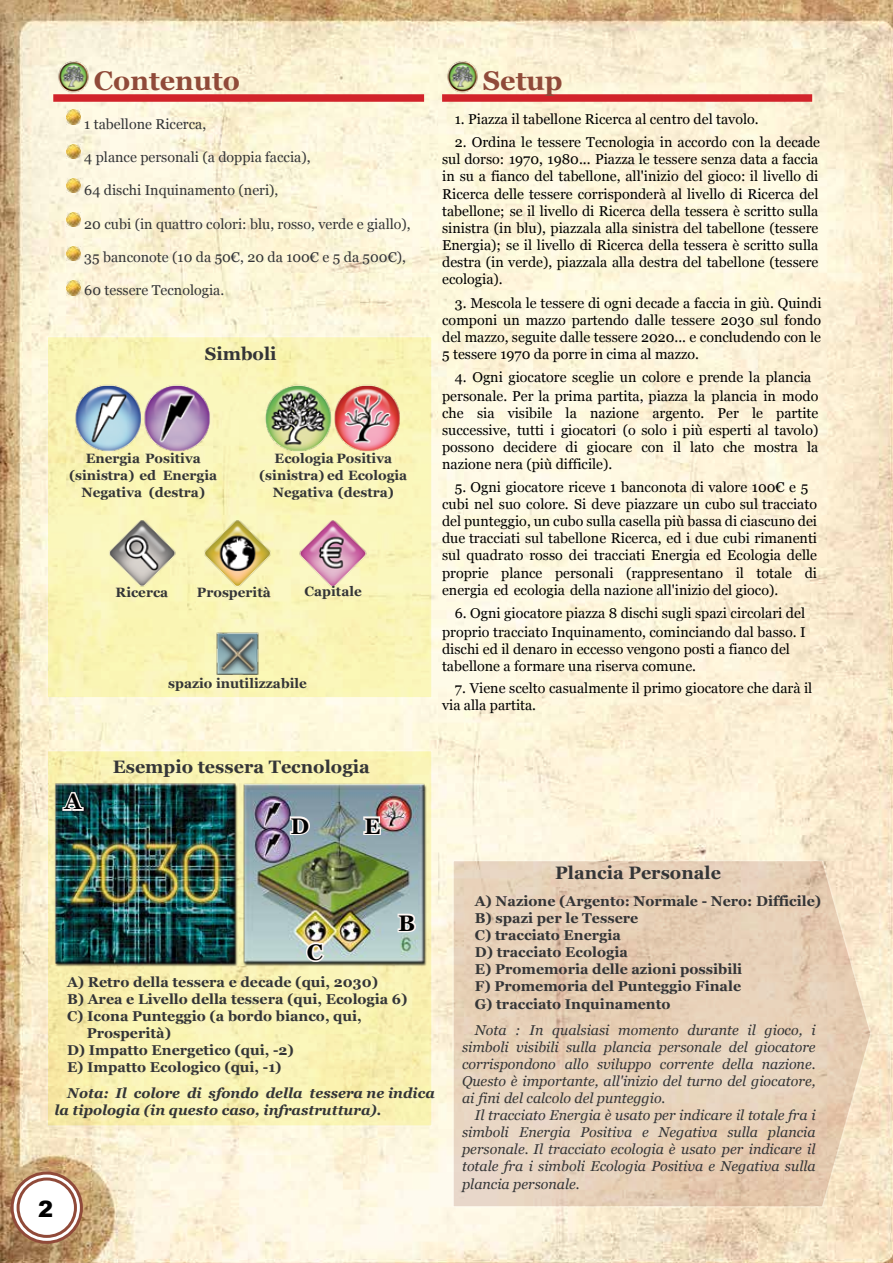
<style>
.page{position:relative;width:893px;height:1263px;background:#fff}
.page>*{position:absolute;margin:0;border:0;box-sizing:border-box;transform-origin:0 0}
.t1{font:700 27px "Georgia";color:#904a39}
.t2{font:700 22.5px "Georgia";color:#000}
.t3{font:900 22.5px "Arial";color:#000}
.t4{font:700 18px "Georgia";color:#343537}
.t5{font:14.25px/17.1px "Georgia";color:#000;text-align:justify}
.t6{font:italic 14.25px/17.1px "Georgia";color:#343537;text-align:justify}
.t7{font:700 14.25px/17.1px "Georgia";color:#343537}
.t8{font:14.25px "Georgia";color:#343537}
.t9{font:italic 700 14.25px/17.1px "Georgia";color:#343537}
.t10{font:700 13.5px/16.6px "Georgia";color:#343537;text-align:center}
</style>
<div class="page">
<img style="left:0;top:0;width:893px;height:1263px">
<svg style="left:46px;top:750px;width:387px;height:377px;background:#f8f1b3"></svg>
<div style="left:46px;top:336px;width:387px;height:363px;background:#faf5b6;border:2px solid #fff"></div>
<img style="left:39px;top:767px;width:189px;height:213px">
<img style="left:228px;top:767px;width:213px;height:213px">
<img style="left:46px;top:374px;width:383px;height:341px">
<svg style="left:12px;top:1173px;width:69px;height:69px"></svg>
<div style="left:11px;top:1171px;width:72px;height:73px;border:3px solid #904a39;border-radius:50%"></div>
<div style="left:18px;top:1179px;width:57px;height:57px;background:#fff;border-radius:50%"></div>
<div style="left:17px;top:1177px;width:60px;height:61px;border:3px solid #904a39;border-radius:50%"></div>
<div style="left:442px;top:94px;width:370px;height:8px;background:#d2232a"></div>
<img style="left:442px;top:57px;width:41px;height:40px;border-radius:20px">
<div style="left:53px;top:94px;width:371px;height:8px;background:#d2232a"></div>
<img style="left:53px;top:57px;width:41px;height:40px;border-radius:20px">
<img style="left:66px;top:110px;width:14px;height:14px">
<img style="left:66px;top:144px;width:14px;height:14px">
<img style="left:66px;top:178px;width:14px;height:15px">
<img style="left:66px;top:213px;width:14px;height:14px">
<img style="left:66px;top:247px;width:14px;height:14px">
<img style="left:66px;top:281px;width:14px;height:14px">
<svg style="left:61px;top:789px;width:24px;height:23px"></svg>
<svg style="left:396px;top:911px;width:22px;height:23px"></svg>
<svg style="left:304px;top:940px;width:22px;height:24px"></svg>
<svg style="left:288px;top:815px;width:24px;height:21px"></svg>
<svg style="left:362px;top:815px;width:21px;height:21px"></svg>
<svg style="left:451px;top:859px;width:421px;height:349px;background:#e7d1b9"></svg>
<h1 class="t1" style="left:94px;top:63px;width:148px">Contenuto</h1>
<p class="t8" style="left:84px;top:115px;width:123px">1 tabellone Ricerca,</p>
<p class="t8" style="left:84px;top:148px;width:228px">4 plance personali (a doppia faccia),</p>
<p class="t8" style="left:84px;top:182px;width:196px">64 dischi Inquinamento (neri),</p>
<p class="t8" style="left:84px;top:215px;width:328px">20 cubi (in quattro colori: blu, rosso, verde e giallo),</p>
<p class="t8" style="left:84px;top:248px;width:323px">35 banconote (10 da 50€, 20 da 100€ e 5 da 500€),</p>
<p class="t8" style="left:84px;top:282px;width:141px">60 tessere Tecnologia.</p>
<p class="t4" style="left:205px;top:342px;width:73px">Simboli</p>
<p class="t10" style="left:69px;top:450px;width:150px">Energia Positiva (sinistra) ed Energia<br>Negativa (destra)</p>
<p class="t10" style="left:259px;top:450px;width:150px">Ecologia Positiva (sinistra) ed Ecologia<br>Negativa (destra)</p>
<p class="t10" style="left:116px;top:584px;width:54px">Ricerca</p>
<p class="t10" style="left:197px;top:584px;width:75px">Prosperità</p>
<p class="t10" style="left:305px;top:583px;width:59px">Capitale</p>
<p class="t10" style="left:168px;top:675px;width:140px">spazio inutilizzabile</p>
<h2 class="t2" style="left:64px;top:787px;width:19px">A</h2>
<p class="t4" style="left:113px;top:755px;width:259px">Esempio tessera Tecnologia</p>
<h2 class="t2" style="left:290px;top:811px;width:20px">D</h2>
<h2 class="t2" style="left:364px;top:811px;width:18px">E</h2>
<h1 class="t1" style="left:483px;top:63px;width:81px">Setup</h1>
<p class="t5" style="left:455px;top:111px;width:305px">1. Piazza il tabellone Ricerca al centro del tavolo.</p>
<p class="t5" style="left:442px;top:134px;width:379px;text-indent:13px">2. Ordina le tessere Tecnologia in accordo con la decade sul dorso: 1970, 1980... Piazza le tessere senza data a faccia in su a fianco del tabellone, all'inizio del gioco: il livello di Ricerca delle tessere corrisponderà al livello di Ricerca del tabellone; se il livello di Ricerca della tessera è scritto sulla sinistra (in blu), piazzala alla sinistra del tabellone (tessere Energia); se il livello di Ricerca della tessera è scritto sulla destra (in verde), piazzala alla destra del tabellone (tessere ecologia).</p>
<p class="t5" style="left:442px;top:295px;width:381px;text-indent:13px">3. Mescola le tessere di ogni decade a faccia in giù. Quindi componi un mazzo partendo dalle tessere 2030 sul fondo del mazzo, seguite dalle tessere 2020... e concludendo con le 5 tessere 1970 da porre in cima al mazzo.</p>
<p class="t5" style="left:442px;top:368px;width:378px;line-height:18.6px;text-align:center">4. Ogni giocatore sceglie un colore e prende la plancia personale. Per la prima partita, piazza la plancia in modo</p>
<p class="t5" style="left:442px;top:405px;width:378px">che sia visibile la nazione argento. Per le partite successive, tutti i giocatori (o solo i più esperti al tavolo) possono decidere di giocare con il lato che mostra la nazione nera (più difficile).</p>
<p class="t5" style="left:442px;top:479px;width:377px;text-align:left;text-indent:13px">5. Ogni giocatore riceve 1 banconota di valore 100€ e 5 cubi nel suo colore. Si deve piazzare un cubo sul tracciato del punteggio, un cubo sulla casella più bassa di ciascuno dei due tracciati sul tabellone Ricerca, ed i due cubi rimanenti sul quadrato rosso dei tracciati Energia ed Ecologia delle proprie plance personali (rappresentano il totale di energia ed ecologia della nazione all'inizio del gioco).</p>
<p class="t5" style="left:442px;top:604px;width:365px;line-height:18.9px;text-align:right">6. Ogni giocatore piazza 8 dischi sugli spazi circolari del proprio tracciato Inquinamento, cominciando dal basso. I</p>
<p class="t5" style="left:442px;top:640px;width:349px">dischi ed il denaro in eccesso vengono posti a fianco del tabellone a formare una riserva comune.</p>
<p class="t5" style="left:442px;top:680px;width:372px;text-indent:13px">7. Viene scelto casualmente il primo giocatore che darà il via alla partita.</p>
<p class="t4" style="left:555px;top:861px;width:167px">Plancia Personale</p>
<h2 class="t2" style="left:398px;top:908px;width:19px">B</h2>
<h2 class="t2" style="left:307px;top:938px;width:18px">C</h2>
<p class="t7" style="left:67px;top:973px;width:313px">A) Retro della tessera e decade (qui, 2030)</p>
<p class="t7" style="left:67px;top:990px;width:342px">B) Area e Livello della tessera (qui, Ecologia 6)</p>
<p class="t7" style="left:67px;top:1007px;width:18px">C)</p>
<p class="t7" style="left:87px;top:1024px;width:86px">Prosperità)</p>
<p class="t7" style="left:67px;top:1041px;width:228px">D) Impatto Energetico (qui, -2)</p>
<p class="t7" style="left:67px;top:1058px;width:216px">E) Impatto Ecologico (qui, -1)</p>
<p class="t9" style="left:54px;top:1085px;width:382px;text-indent:13px">Nota: Il colore di sfondo della tessera ne indica la tipologia (in questo caso, infrastruttura).</p>
<h2 class="t3" style="left:38px;top:1192px;width:17px">2</h2>
<p class="t7" style="left:475px;top:892px;width:348px">A) Nazione (Argento: Normale - Nero: Difficile)<br>B) spazi per le Tessere<br>C) tracciato Energia<br>D) tracciato Ecologia<br>E) Promemoria delle azioni possibili<br>F) Promemoria del Punteggio Finale<br>G) tracciato Inquinamento</p>
<p class="t6" style="left:462px;top:1021px;width:355px;text-indent:13px">Nota : In qualsiasi momento durante il gioco, i simboli visibili sulla plancia personale del giocatore corrispondono allo sviluppo corrente della nazione.<br>Questo è importante, all'inizio del turno del giocatore, ai fini del calcolo del punteggio.</p>
<p class="t6" style="left:462px;top:1107px;width:355px;text-indent:13px">Il tracciato Energia è usato per indicare il totale fra i simboli Energia Positiva e Negativa sulla plancia personale. Il tracciato ecologia è usato per indicare il totale fra i simboli Ecologia Positiva e Negativa sulla plancia personale.</p>
</div>
